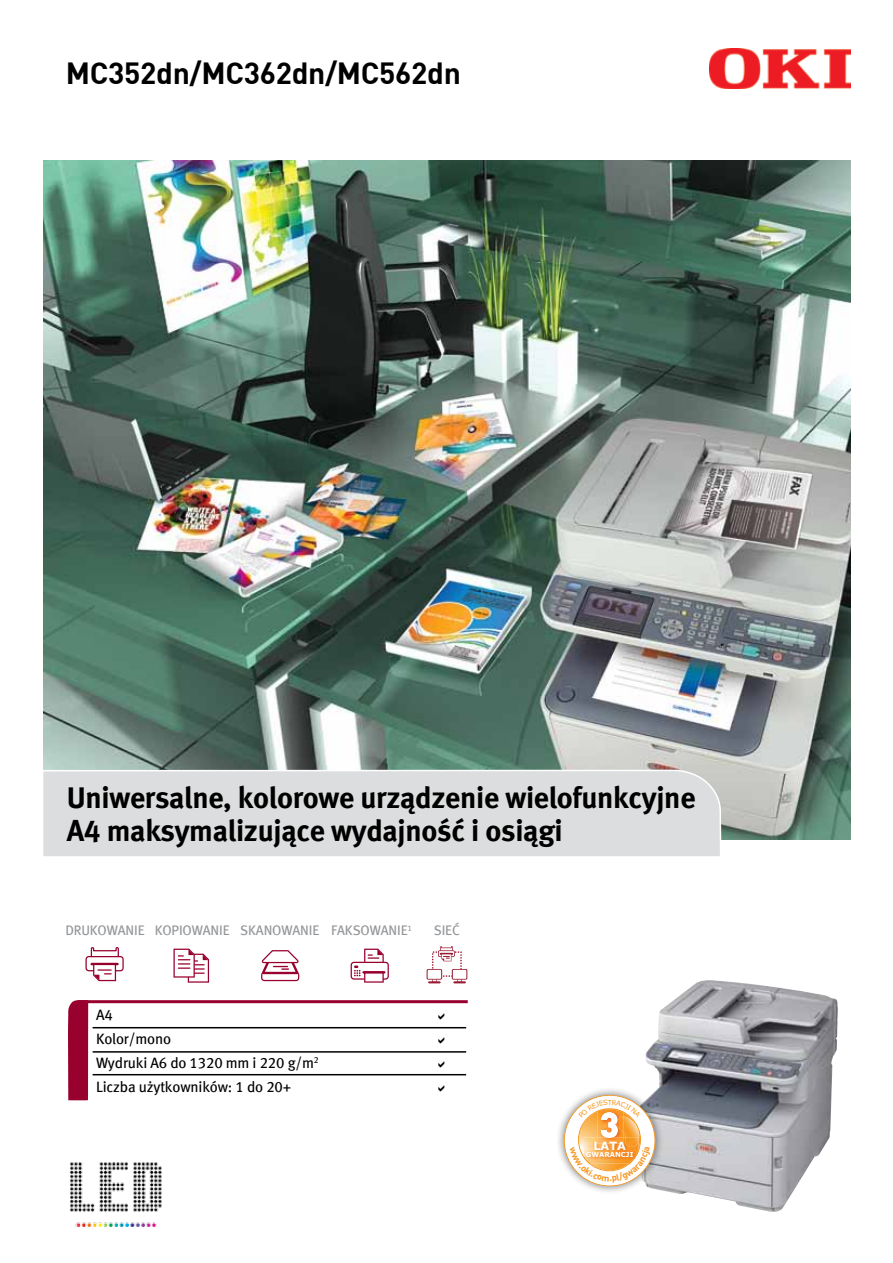
<style>
.page{position:relative;width:893px;height:1263px;background:#fff}
.page>*{position:absolute;margin:0;border:0;box-sizing:border-box;transform-origin:0 0}
.t1{font:30px/33px "Meta Bold CELF";letter-spacing:-.01em;color:#000}
.t2{font:700 30px "DIN";letter-spacing:-.01em;color:#000}
.t3{font:15px/24px "Meta Book CELF";letter-spacing:-.01em;color:#000}
.t4{font:13.8px "Meta Book CELF";letter-spacing:-.01em;color:#939598}
.t5{font:700 11.4px "Verdana";color:#fff}
.t6{font:700 6.9px "Verdana";color:#fff}
</style>
<div class="page">
<img style="left:645px;top:980px;width:193px;height:232px">
<img style="left:43px;top:161px;width:808px;height:678px">
<img style="left:709px;top:49px;width:141px;height:39px">
<div style="left:68px;top:1000px;width:20px;height:100px;background:#98002e"></div>
<hr style="left:77px;top:1000px;width:391px;height:3px;background:#98002e">
<hr style="left:93px;top:1027px;width:373px;height:1px;background:#000">
<hr style="left:93px;top:1051px;width:373px;height:2px;background:#000">
<hr style="left:93px;top:1074px;width:373px;height:1px;background:#000">
<img style="left:70px;top:1162px;width:92px;height:64px">
<div style="left:43px;top:769px;width:679px;height:87px;background:#dcddde"></div>
<svg style="left:85px;top:947px;width:39px;height:34px"></svg>
<svg style="left:261px;top:950px;width:38px;height:31px"></svg>
<svg style="left:351px;top:949px;width:38px;height:34px"></svg>
<svg style="left:173px;top:949px;width:36px;height:34px"></svg>
<svg style="left:427px;top:946px;width:40px;height:37px"></svg>
<div style="left:837px;top:1205px;width:18px;height:23px;background:#fff"></div>
<div style="left:555px;top:1086px;width:109px;height:108px;background:#000;opacity:.5"></div>
<img style="left:655px;top:1127px;width:1px;height:34px">
<svg style="left:564px;top:1095px;width:91px;height:91px"></svg>
<p class="t2" style="left:66px;top:54px;width:397px">MC352dn/MC362dn/MC562dn</p>
<p class="t1" style="left:67px;top:781px;width:630px">Uniwersalne, kolorowe urządzenie wielofunkcyjne<br>A4 maksymalizujące wydajność i osiągi</p>
<p class="t4" style="left:155px;top:922px;width:76px">KOPIOWANIE</p>
<p class="t4" style="left:434px;top:922px;width:28px">SIEĆ</p>
<p class="t4" style="left:65px;top:922px;width:81px">DRUKOWANIE</p>
<p class="t4" style="left:240px;top:922px;width:173px">SKANOWANIE FAKSOWANIE<sup>1</sup></p>
<p class="t3" style="left:96px;top:1003px;width:224px">A4<br>Kolor/mono<br>Wydruki A6 do 1320 mm i 220 g/m<sup>2<br></sup>Liczba użytkowników: 1 do 20+</p>
<p class="t5" style="left:593px;top:1138px;width:34px">LATA</p>
<p class="t6" style="left:586px;top:1150px;width:49px">GWARANCJI</p>
</div>
